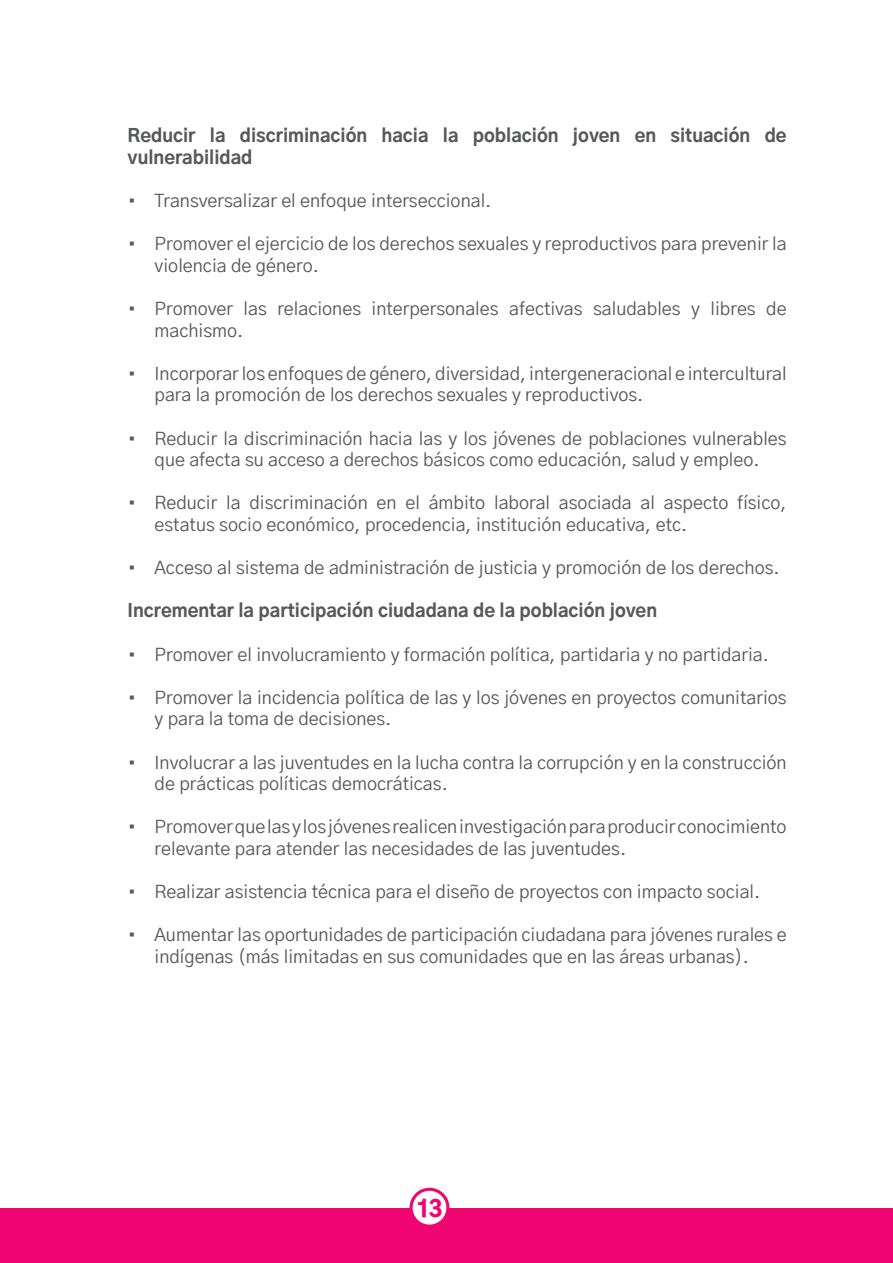
<style>
.page{position:relative;width:893px;height:1263px;background:#fff}
.page>*{position:absolute;margin:0;border:0;box-sizing:border-box;transform-origin:0 0}
.t1{font:900 22.5px "Gothic A1";color:#f00573}
.t2{font:18px/21.6px "Gothic A1";color:#57585a}
.t3{font:800 18px/21.6px "Gothic A1";color:#57585a}
</style>
<div class="page">
<div style="left:0;top:1209px;width:893px;height:54px;background:#f00573"></div>
<svg style="left:409px;top:1188px;width:40px;height:40px"></svg>
<div style="left:413px;top:1191px;width:33px;height:33px;background:#fff;border-radius:50%"></div>
<p class="t3" style="left:128px;top:124px;width:661px">Reducir la discriminación hacia la población joven en situación de vulnerabilidad</p>
<p class="t2" style="left:128px;top:189px;width:365px">• Transversalizar el enfoque interseccional.</p>
<p class="t2" style="left:155px;top:232px;width:634px;text-indent:-27px">• Promover el ejercicio de los derechos sexuales y reproductivos para prevenir la violencia de género.</p>
<p class="t2" style="left:155px;top:297px;width:634px;text-indent:-27px">• Promover las relaciones interpersonales afectivas saludables y libres de machismo.</p>
<p class="t2" style="left:155px;top:362px;width:634px;text-indent:-27px">• Incorporar los enfoques de género, diversidad, intergeneracional e intercultural para la promoción de los derechos sexuales y reproductivos.</p>
<p class="t2" style="left:128px;top:427px;width:661px;text-align:center">• Reducir la discriminación hacia las y los jóvenes de poblaciones vulnerables que afecta su acceso a derechos básicos como educación, salud y empleo.</p>
<p class="t2" style="left:155px;top:491px;width:634px;text-indent:-27px">• Reducir la discriminación en el ámbito laboral asociada al aspecto físico, estatus socio económico, procedencia, institución educativa, etc.</p>
<p class="t2" style="left:128px;top:556px;width:654px">• Acceso al sistema de administración de justicia y promoción de los derechos.</p>
<p class="t3" style="left:128px;top:599px;width:531px">Incrementar la participación ciudadana de la población joven</p>
<p class="t2" style="left:128px;top:643px;width:643px">• Promover el involucramiento y formación política, partidaria y no partidaria.</p>
<p class="t2" style="left:155px;top:686px;width:634px;text-indent:-27px">• Promover la incidencia política de las y los jóvenes en proyectos comunitarios y para la toma de decisiones.</p>
<p class="t2" style="left:155px;top:751px;width:634px;text-indent:-27px">• Involucrar a las juventudes en la lucha contra la corrupción y en la construcción de prácticas políticas democráticas.</p>
<p class="t2" style="left:155px;top:815px;width:634px;text-indent:-27px">• Promover que las y los jóvenes realicen investigación para producir conocimiento relevante para atender las necesidades de las juventudes.</p>
<p class="t2" style="left:128px;top:880px;width:634px">• Realizar asistencia técnica para el diseño de proyectos con impacto social.</p>
<p class="t2" style="left:128px;top:923px;width:661px;text-align:center">• Aumentar las oportunidades de participación ciudadana para jóvenes rurales e indígenas (más limitadas en sus comunidades que en las áreas urbanas).</p>
<p class="t1" style="left:416px;top:1190px;width:28px">13</p>
</div>
